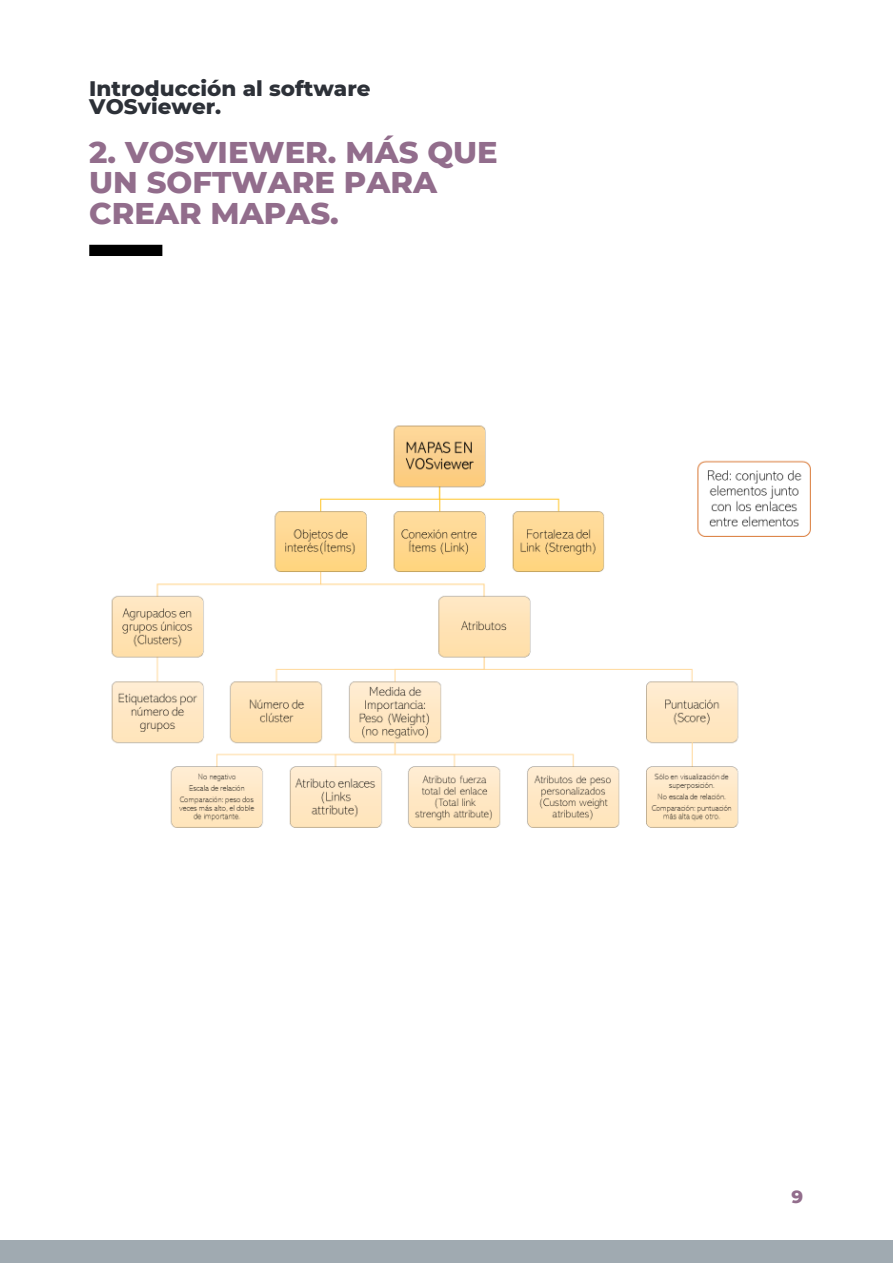
<style>
.page{position:relative;width:893px;height:1264px;background:#fff}
.page>*{position:absolute;margin:0;border:0;box-sizing:border-box;transform-origin:0 0}
.t1{font:800 30.6px/30.3px "Montserrat";color:#926d8c}
.t2{font:800 21.45px/18px "Montserrat";color:#2d3138}
.t3{font:800 18px "Montserrat";color:#926d8c}
</style>
<div class="page">
<div style="left:0;top:1240px;width:892px;height:22px;background:#a0aab1"></div>
<div style="left:89px;top:245px;width:73px;height:11px;background:#000"></div>
<img style="left:111px;top:425px;width:700px;height:403px">
<p class="t2" style="left:89px;top:79px;width:283px">Introducción al software<br>VOSviewer.</p>
<p class="t1" style="left:89px;top:137px;width:410px">2. VOSVIEWER. MÁS QUE<br>UN SOFTWARE PARA<br>CREAR MAPAS.</p>
<p class="t3" style="left:791px;top:1185px;width:13px">9</p>
</div>
